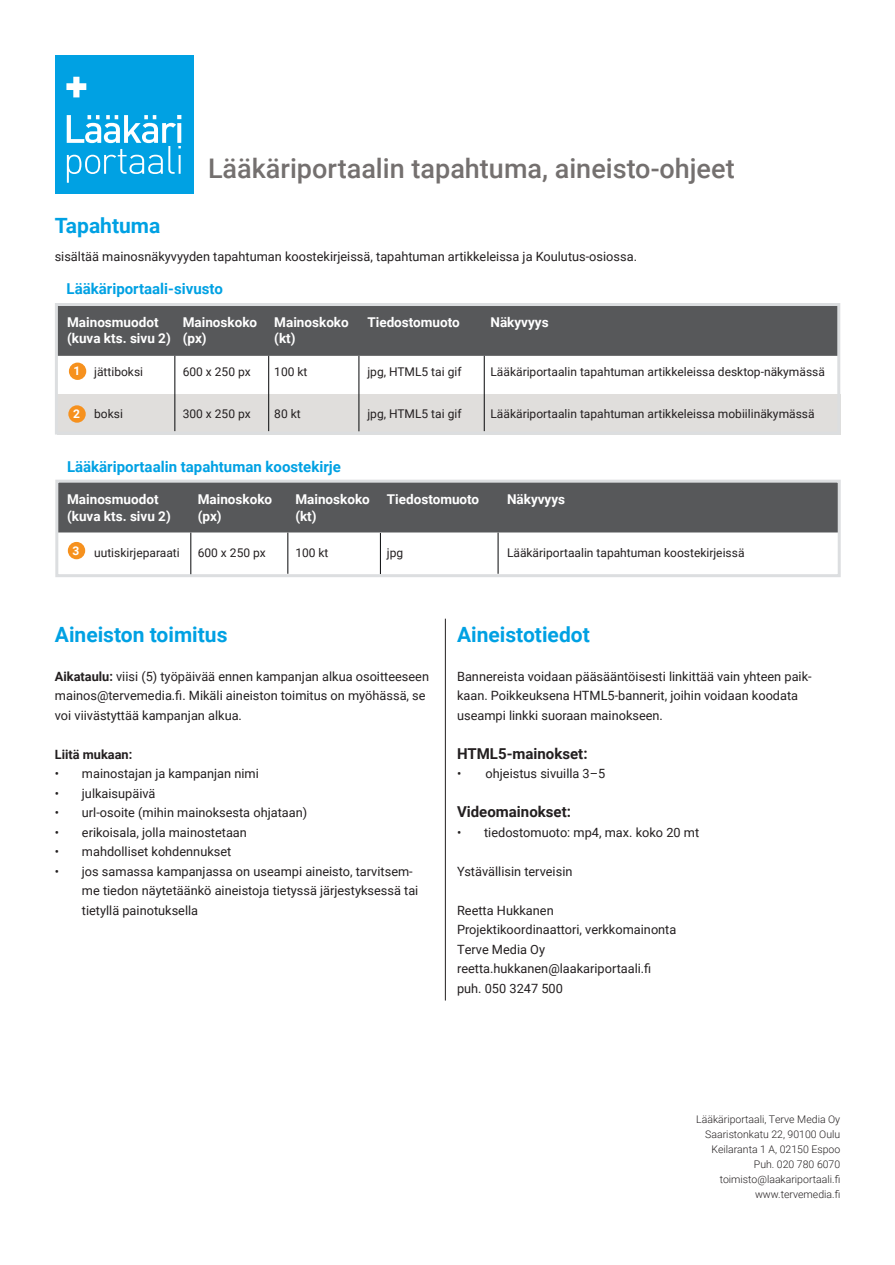
<style>
.page{position:relative;width:895px;height:1265px;background:#fff}
.page>*{position:absolute;margin:0;border:0;box-sizing:border-box;transform-origin:0 0}
.sivunotsikkoylös{font:500 27px "Roboto";color:#74706f}
.luettelon_otsikko{font:700 21px "Roboto";color:#00a1e3}
.t1{font:700 15px "Roboto";color:#00a1e3}
.leipis{font:700 15px "Roboto";color:#231f20}
.luettelon_otsikko-2{font:700 13.5px "Roboto";color:#fff}
.leipis-2{font:12.75px/19.5px "Roboto";color:#231f20}
.luettelon_otsikko-3{font:12.75px "Roboto";color:#231f20}
.leipis-3{font:700 12.75px "Roboto";color:#231f20}
.luettelon_otsikko-4{font:12px "Roboto";color:#231f20}
.t2{font:700 12px "Roboto";color:#fff}
.t3{font:300 10.5px "Roboto";color:#231f20}
.s1{font-weight:700}
</style>
<div class="page">
<div style="left:57px;top:394px;width:783px;height:40px;background:#e0dedc"></div>
<div style="left:68px;top:405px;width:18px;height:17px;background:#f6911e;border-radius:50%"></div>
<hr style="left:445px;top:618px;width:1px;height:382px;background:#231f20">
<hr style="left:484px;top:355px;width:1px;height:76px;background:#060709">
<div style="left:55px;top:55px;width:138px;height:138px;background:#00a1e3"></div>
<svg style="left:67px;top:115px;width:114px;height:68px"></svg>
<svg style="left:66px;top:77px;width:20px;height:20px"></svg>
<div style="left:69px;top:362px;width:17px;height:18px;background:#f6911e;border-radius:50%"></div>
<div style="left:68px;top:542px;width:17px;height:17px;background:#f6911e;border-radius:50%"></div>
<hr style="left:268px;top:355px;width:1px;height:76px;background:#060709">
<hr style="left:174px;top:355px;width:1px;height:76px;background:#060709">
<hr style="left:497px;top:532px;width:1px;height:41px;background:#060709">
<hr style="left:287px;top:532px;width:1px;height:41px;background:#060709">
<hr style="left:190px;top:532px;width:1px;height:43px;background:#060709">
<hr style="left:358px;top:356px;width:1px;height:75px;background:#060709">
<hr style="left:380px;top:533px;width:1px;height:41px;background:#060709">
<div style="left:59px;top:483px;width:777px;height:49px;background:#57585a"></div>
<div style="left:55px;top:479px;width:785px;height:98px;border:3px solid #dcdee0"></div>
<div style="left:59px;top:307px;width:777px;height:49px;background:#57585a"></div>
<div style="left:55px;top:303px;width:785px;height:131px;border:3px solid #dcdee0"></div>
<p class="sivunotsikkoylös" style="left:208px;top:149px;width:528px">Lääkäriportaalin tapahtuma, aineisto-ohjeet</p>
<p class="luettelon_otsikko" style="left:55px;top:211px;width:107px">Tapahtuma</p>
<p class="luettelon_otsikko-3" style="left:55px;top:247px;width:583px">sisältää mainosnäkyvyyden tapahtuman koostekirjeissä, tapahtuman artikkeleissa ja Koulutus-osiossa.</p>
<p class="t1" style="left:67px;top:278px;width:158px">Lääkäriportaali-sivusto</p>
<p class="luettelon_otsikko-2" style="left:67px;top:312px;width:93px">Mainosmuodot</p>
<p class="luettelon_otsikko-2" style="left:183px;top:312px;width:76px">Mainoskoko</p>
<p class="luettelon_otsikko-2" style="left:274px;top:312px;width:76px">Mainoskoko</p>
<p class="luettelon_otsikko-2" style="left:367px;top:312px;width:94px">Tiedostomuoto</p>
<p class="luettelon_otsikko-2" style="left:490px;top:312px;width:60px">Näkyvyys</p>
<p class="luettelon_otsikko-2" style="left:67px;top:328px;width:141px">(kuva kts. sivu 2) (px)</p>
<p class="luettelon_otsikko-2" style="left:274px;top:328px;width:23px">(kt)</p>
<p class="luettelon_otsikko-4" style="left:94px;top:363px;width:50px">jättiboksi</p>
<p class="luettelon_otsikko-4" style="left:183px;top:363px;width:70px">600 x 250 px</p>
<p class="luettelon_otsikko-4" style="left:274px;top:363px;width:35px">100 kt</p>
<p class="luettelon_otsikko-4" style="left:367px;top:363px;width:96px">jpg, HTML5 tai gif</p>
<p class="luettelon_otsikko-4" style="left:490px;top:363px;width:336px">Lääkäriportaalin tapahtuman artikkeleissa desktop-näkymässä</p>
<p class="luettelon_otsikko-4" style="left:94px;top:405px;width:30px">boksi</p>
<p class="luettelon_otsikko-4" style="left:183px;top:405px;width:70px">300 x 250 px</p>
<p class="luettelon_otsikko-4" style="left:274px;top:405px;width:28px">80 kt</p>
<p class="luettelon_otsikko-4" style="left:367px;top:405px;width:96px">jpg, HTML5 tai gif</p>
<p class="luettelon_otsikko-4" style="left:490px;top:405px;width:325px">Lääkäriportaalin tapahtuman artikkeleissa mobiilinäkymässä</p>
<p class="t2" style="left:74px;top:362px;width:8px">1</p>
<p class="t2" style="left:73px;top:405px;width:8px">2</p>
<p class="t1" style="left:67px;top:456px;width:275px">Lääkäriportaalin tapahtuman koostekirje</p>
<p class="luettelon_otsikko-2" style="left:67px;top:490px;width:93px">Mainosmuodot</p>
<p class="luettelon_otsikko-2" style="left:198px;top:490px;width:76px">Mainoskoko</p>
<p class="luettelon_otsikko-2" style="left:295px;top:490px;width:76px">Mainoskoko</p>
<p class="luettelon_otsikko-2" style="left:387px;top:490px;width:94px">Tiedostomuoto</p>
<p class="luettelon_otsikko-2" style="left:507px;top:490px;width:60px">Näkyvyys</p>
<p class="luettelon_otsikko-2" style="left:67px;top:506px;width:105px">(kuva kts. sivu 2)</p>
<p class="luettelon_otsikko-2" style="left:198px;top:506px;width:25px">(px)</p>
<p class="luettelon_otsikko-2" style="left:295px;top:506px;width:23px">(kt)</p>
<p class="luettelon_otsikko-4" style="left:94px;top:544px;width:87px">uutiskirjeparaati</p>
<p class="luettelon_otsikko-4" style="left:198px;top:544px;width:70px">600 x 250 px</p>
<p class="luettelon_otsikko-4" style="left:295px;top:544px;width:35px">100 kt</p>
<p class="luettelon_otsikko-4" style="left:387px;top:544px;width:18px">jpg</p>
<p class="luettelon_otsikko-4" style="left:507px;top:544px;width:239px">Lääkäriportaalin tapahtuman koostekirjeissä</p>
<p class="t2" style="left:72px;top:541px;width:8px">3</p>
<p class="luettelon_otsikko" style="left:55px;top:619px;width:174px">Aineiston toimitus</p>
<p class="leipis-2" style="left:55px;top:666px;width:375px"><span class="s1">Aikataulu:</span> viisi (5) työpäivää ennen kampanjan alkua osoitteeseen mainos@tervemedia.fi. Mikäli aineiston toimitus on myöhässä, se voi viivästyttää kampanjan alkua.</p>
<p class="leipis-3" style="left:55px;top:745px;width:79px">Liitä mukaan:</p>
<p class="leipis-2" style="left:55px;top:763px;width:205px">• mainostajan ja kampanjan nimi</p>
<p class="leipis-2" style="left:55px;top:783px;width:102px">• julkaisupäivä</p>
<p class="leipis-2" style="left:55px;top:802px;width:254px">• url-osoite (mihin mainoksesta ohjataan)</p>
<p class="leipis-2" style="left:55px;top:822px;width:193px">• erikoisala, jolla mainostetaan</p>
<p class="leipis-2" style="left:55px;top:841px;width:178px">• mahdolliset kohdennukset</p>
<p class="leipis-2" style="left:82px;top:861px;width:338px;text-indent:-27px">• jos samassa kampanjassa on useampi aineisto, tarvitsem&shy;me tiedon näytetäänkö aineistoja tietyssä järjestyksessä tai tietyllä painotuksella</p>
<p class="luettelon_otsikko" style="left:457px;top:619px;width:134px">Aineistotiedot</p>
<p class="leipis-2" style="left:457px;top:666px;width:356px">Bannereista voidaan pääsääntöisesti linkittää vain yhteen paik&shy;kaan. Poikkeuksena HTML5-bannerit, joihin voidaan koodata useampi linkki suoraan mainokseen.</p>
<p class="leipis" style="left:457px;top:742px;width:132px">HTML5-mainokset:</p>
<p class="leipis-2" style="left:457px;top:763px;width:150px">• ohjeistus sivuilla 3–5</p>
<p class="leipis" style="left:457px;top:801px;width:115px">Videomainokset:</p>
<p class="leipis-2" style="left:457px;top:822px;width:243px">• tiedostomuoto: mp4, max. koko 20 mt</p>
<p class="leipis-2" style="left:457px;top:861px;width:117px">Ystävällisin terveisin</p>
<p class="leipis-2" style="left:457px;top:900px;width:98px">Reetta Hukkanen</p>
<p class="leipis-2" style="left:457px;top:919px;width:221px">Projektikoordinaattori, verkkomainonta</p>
<p class="leipis-2" style="left:457px;top:939px;width:89px">Terve Media Oy</p>
<p class="leipis-2" style="left:457px;top:958px;width:196px">reetta.hukkanen@laakariportaali.fi</p>
<p class="leipis-2" style="left:457px;top:978px;width:107px">puh. 050 3247 500</p>
<p class="t3" style="left:696px;top:1111px;width:145px">Lääkäriportaali, Terve Media Oy</p>
<p class="t3" style="left:705px;top:1126px;width:136px">Saaristonkatu 22, 90100 Oulu</p>
<p class="t3" style="left:711px;top:1141px;width:130px">Keilaranta 1 A, 02150 Espoo</p>
<p class="t3" style="left:753px;top:1156px;width:88px">Puh. 020 780 6070</p>
<p class="t3" style="left:719px;top:1171px;width:122px">toimisto@laakariportaali.fi</p>
<p class="t3" style="left:754px;top:1186px;width:87px">www.tervemedia.fi</p>
</div>
